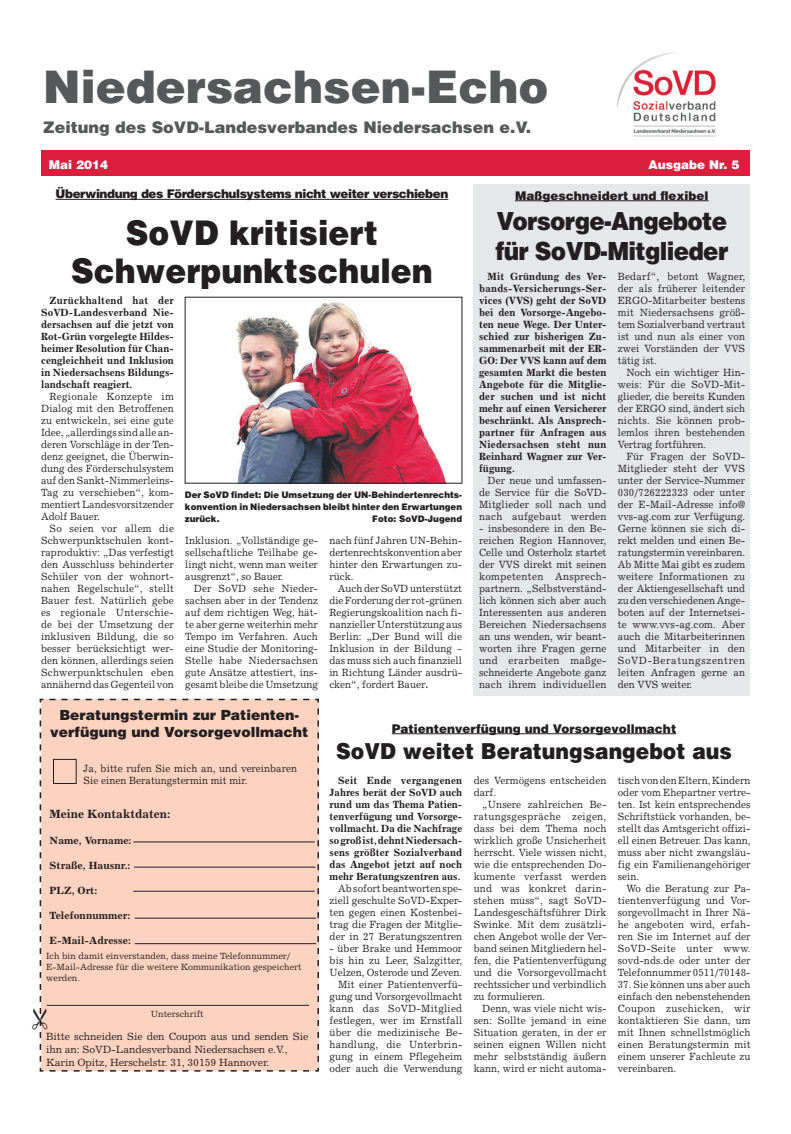
<style>
.page{position:relative;width:791px;height:1134px;background:#fff}
.page>*{position:absolute;margin:0;border:0;box-sizing:border-box;transform-origin:0 0}
.t1{font:900 45px "Helvetica";color:#57585a}
.t2{font:900 34px/38px "Helvetica";color:#231f20;text-align:center;scale:.93 1}
.t3{font:900 25px/30px "Helvetica";letter-spacing:-.03em;color:#231f20;scale:.93 1}
.t4{font:900 22px "Helvetica";color:#231f20;scale:.93 1}
.t5{font:900 16px "Helvetica";color:#57585a}
.t6{font:900 14px/16.8px "Helvetica";color:#231f20;text-align:center}
.t7{font:900 12px "Helvetica";color:#231f20}
.t8{font:900 12px "Helvetica";letter-spacing:-.035em;color:#231f20}
.t9{font:700 12px "Excelsior";color:#231f20}
.t10{font:900 12px "Helvetica";color:#fff}
.t11{font:10.5px/12px "Excelsior";color:#231f20;text-align:justify;scale:.94 1}
.t12{font:700 10.5px/12px "Excelsior";color:#231f20;text-align:justify;scale:.94 1}
.t13{font:10.5px/12.6px "Excelsior";color:#231f20}
.t14{font:700 10.5px "Excelsior";color:#231f20}
.t15{font:900 9px/12px "Helvetica";color:#231f20;text-align:justify;scale:.96 1}
.t16{font:9px/10.8px "Excelsior";color:#231f20}
.s1{font-weight:700}
</style>
<div class="page">
<div style="left:473px;top:184px;width:277px;height:512px;background:#e6e7e9"></div>
<hr style="left:56px;top:199px;width:392px;height:1px;background:#231f20">
<img style="left:235px;top:302px;width:211px;height:179px">
<hr style="left:392px;top:733px;width:284px;height:1px;background:#231f20">
<hr style="left:515px;top:200px;width:193px;height:1px;background:#231f20">
<div style="left:42px;top:150px;width:708px;height:25px;background:#da1f3d"></div>
<img style="left:617px;top:52px;width:99px;height:85px">
<div style="left:39px;top:699px;width:280px;height:372px;background:#fcd2c0"></div>
<h1 class="t1" style="left:43px;top:58px;width:507px">Niedersachsen-Echo</h1>
<h3 class="t5" style="left:43px;top:116px;width:489px">Zeitung des SoVD-Landesverbandes Niedersachsen e.V.</h3>
<p class="t10" style="left:49px;top:156px;width:61px">Mai 2014</p>
<p class="t10" style="left:648px;top:156px;width:92px">Ausgabe Nr. 5</p>
<p class="t8" style="left:56px;top:186px;width:394px">Überwindung des Förderschulsystems nicht weiter verschieben</p>
<h2 class="t2" style="left:71px;top:213px;width:390px">SoVD kritisiert<br>Schwerpunktschulen</h2>
<p class="t12" style="left:41px;top:294px;width:143px;text-indent:9px">Zurückhaltend hat der SoVD-Landesverband Nie&shy;dersachsen auf die jetzt von Rot-Grün vorgelegte Hildes&shy;heimer Resolution für Chan&shy;cengleichheit und Inklusion in Niedersachsens Bildungs&shy;landschaft reagiert.</p>
<p class="t11" style="left:41px;top:390px;width:143px;text-indent:9px">Regionale Konzepte im Dialog mit den Betroffenen zu entwickeln, sei eine gute Idee, „allerdings sind alle an&shy;deren Vorschläge in der Ten&shy;denz geeignet, die Überwin&shy;dung des Förderschulsystem auf den Sankt-Nimmerleins-Tag zu verschieben“, kom&shy;mentiert Landesvorsitzender Adolf Bauer.</p>
<p class="t11" style="left:41px;top:522px;width:143px;text-indent:9px">So seien vor allem die Schwerpunktschulen kont&shy;raproduktiv: „Das verfestigt den Ausschluss behinderter Schüler von der wohnort&shy;nahen Regelschule“, stellt Bauer fest. Natürlich gebe es regionale Unterschie&shy;de bei der Umsetzung der inklusiven Bildung, die so besser berücksichtigt wer&shy;den können, allerdings seien Schwerpunktschulen eben annähernd das Gegenteil von</p>
<p class="t15" style="left:185px;top:489px;width:290px">Der SoVD findet: Die Umsetzung der UN-Behindertenrechts&shy;konvention in Niedersachsen bleibt hinter den Erwartungen zurück.</p>
<p class="t15" style="left:372px;top:513px;width:95px">Foto: SoVD-Jugend</p>
<p class="t11" style="left:185px;top:534px;width:143px">Inklusion. „Vollständige ge&shy;sellschaftliche Teilhabe ge&shy;lingt nicht, wenn man weiter ausgrenzt“, so Bauer.</p>
<p class="t11" style="left:185px;top:582px;width:143px;text-indent:8px">Der SoVD sehe Nieder&shy;sachsen aber in der Tendenz auf dem richtigen Weg, hät&shy;te aber gerne weiterhin mehr Tempo im Verfahren. Auch eine Studie der Monitoring-Stelle habe Niedersachsen gute Ansätze attestiert, ins&shy;gesamt bleibe die Umsetzung</p>
<p class="t11" style="left:329px;top:534px;width:143px">nach fünf Jahren UN-Behin&shy;dertenrechtskonvention aber hinter den Erwartungen zu&shy;rück.</p>
<p class="t11" style="left:329px;top:582px;width:143px;text-indent:9px">Auch der SoVD unterstützt die Forderung der rot-grünen Regierungskoalition nach fi&shy;nanzieller Unterstützung aus Berlin: „Der Bund will die Inklusion in der Bildung – das muss sich auch finanziell in Richtung Länder ausdrü&shy;cken“, fordert Bauer<span class="s1">.</span></p>
<p class="t7" style="left:515px;top:187px;width:195px">Maßgeschneidert und flexibel</p>
<h3 class="t3" style="left:495px;top:205px;width:252px">Vorsorge-Angebote für SoVD-Mitglieder</h3>
<p class="t12" style="left:479px;top:270px;width:137px;text-indent:9px">Mit Gründung des Ver&shy;bands-Versicherungs-Ser&shy;vices (VVS) geht der SoVD bei den Vorsorge-Angebo&shy;ten neue Wege. Der Unter&shy;schied zur bisherigen Zu&shy;sammenarbeit mit der ER-GO: Der VVS kann auf dem gesamten Markt die besten Angebote für die Mitglie&shy;der suchen und ist nicht mehr auf einen Versicherer beschränkt. Als Ansprech&shy;partner für Anfragen aus Niedersachsen steht nun Reinhard Wagner zur Ver&shy;fügung.</p>
<p class="t11" style="left:479px;top:474px;width:137px;text-indent:9px">Der neue und umfassen&shy;de Service für die SoVD-Mitglieder soll nach und nach aufgebaut werden</p>
<p class="t11" style="left:479px;top:522px;width:137px">- insbesondere in den Be&shy;reichen Region Hannover, Celle und Osterholz startet der VVS direkt mit seinen kompetenten Ansprech&shy;partnern. „Selbstverständ&shy;lich können sich aber auch Interessenten aus anderen Bereichen Niedersachsens an uns wenden, wir beant&shy;worten ihre Fragen gerne und erarbeiten maßge&shy;schneiderte Angebote ganz nach ihrem individuellen</p>
<p class="t11" style="left:618px;top:270px;width:137px">Bedarf“, betont Wagner, der als früherer leitender ERGO-Mitarbeiter bestens mit Niedersachsens größ&shy;tem Sozialverband vertraut ist und nun als einer von zwei Vorständen der VVS tätig ist.</p>
<p class="t11" style="left:618px;top:366px;width:137px;text-indent:9px">Noch ein wichtiger Hin&shy;weis: Für die SoVD-Mit&shy;glieder, die bereits Kunden der ERGO sind, ändert sich nichts. Sie können prob&shy;lemlos ihren bestehenden Vertrag fortführen.</p>
<p class="t11" style="left:618px;top:450px;width:137px;text-indent:9px">Für Fragen der SoVD-Mitglieder steht der VVS unter der Service-Nummer 030/726222323 oder unter der E-Mail-Adresse info@ vvs-ag.com zur Verfügung.<br>Gerne können sie sich di&shy;rekt melden und einen Be&shy;ratungstermin vereinbaren.<br>Ab Mitte Mai gibt es zudem weitere Informationen zu der Aktiengesellschaft und zu den verschiedenen Ange&shy;boten auf der Internetsei&shy;te www.vvs-ag.com. Aber auch die Mitarbeiterinnen und Mitarbeiter in den SoVD-Beratungszentren leiten Anfragen gerne an den VVS weiter.</p>
<h3 class="t6" style="left:50px;top:706px;width:259px">Beratungstermin zur Patienten&shy;verfügung und Vorsorgevollmacht</h3>
<p class="t11" style="left:84px;top:762px;width:229px">Ja, bitte rufen Sie mich an, und vereinbaren<br>Sie einen Beratungstermin mit mir.</p>
<p class="t9" style="left:50px;top:807px;width:122px">Meine Kontaktdaten:</p>
<p class="t14" style="left:50px;top:833px;width:83px">Name, Vorname:</p>
<p class="t14" style="left:50px;top:859px;width:82px">Straße, Hausnr.:</p>
<p class="t14" style="left:50px;top:884px;width:49px">PLZ, Ort:</p>
<p class="t14" style="left:50px;top:909px;width:82px">Telefonnummer:</p>
<p class="t14" style="left:50px;top:934px;width:83px">E-Mail-Adresse:</p>
<p class="t16" style="left:46px;top:951px;width:257px">Ich bin damit einverstanden, dass meine Telefonnummer/<br>E-Mail-Adresse für die weitere Kommunikation gespeichert werden.</p>
<p class="t16" style="left:151px;top:1008px;width:54px">Unterschrift</p>
<p class="t13" style="left:46px;top:1030px;width:264px">Bitte schneiden Sie den Coupon aus und senden Sie ihn an: SoVD-Landesverband Niedersachsen e.V.,<br>Karin Opitz, Herschelstr. 31, 30159 Hannover.</p>
<p class="t7" style="left:392px;top:720px;width:286px">Patientenverfügung und Vorsorgevollmacht</p>
<h3 class="t4" style="left:336px;top:737px;width:427px">SoVD weitet Beratungsangebot aus</h3>
<p class="t12" style="left:330px;top:774px;width:143px;text-indent:9px">Seit Ende vergangenen Jahres berät der SoVD auch rund um das Thema Patien&shy;tenverfügung und Vorsorge&shy;vollmacht. Da die Nachfrage so groß ist, dehnt Niedersach&shy;sens größter Sozialverband das Angebot jetzt auf noch mehr Beratungszentren aus.</p>
<p class="t11" style="left:330px;top:882px;width:143px;text-indent:9px">Ab sofort beantworten spe&shy;ziell geschulte SoVD-Exper&shy;ten gegen einen Kostenbei&shy;trag die Fragen der Mitglie&shy;der in 27 Beratungszentren</p>
<p class="t11" style="left:330px;top:942px;width:143px;text-align:right">- über Brake und Hemmoor bis hin zu Leer, Salzgitter,<br>Uelzen, Osterode und Zeven.<br>Mit einer Patientenverfü&shy;gung und Vorsorgevollmacht kann das SoVD-Mitglied festlegen, wer im Ernstfall über die medizinische Be&shy;handlung, die Unterbrin&shy;gung in einem Pflegeheim oder auch die Verwendung</p>
<p class="t11" style="left:474px;top:774px;width:143px">des Vermögens entscheiden darf.</p>
<p class="t11" style="left:474px;top:798px;width:143px;text-indent:9px">„Unsere zahlreichen Be&shy;ratungsgespräche zeigen, dass bei dem Thema noch wirklich große Unsicherheit herrscht. Viele wissen nicht, wie die entsprechenden Do&shy;kumente verfasst werden und was konkret darin&shy;stehen muss“, sagt SoVD-Landesgeschäftsführer Dirk Swinke. Mit dem zusätzli&shy;chen Angebot wolle der Ver&shy;band seinen Mitgliedern hel&shy;fen, die Patientenverfügung und die Vorsorgevollmacht rechtssicher und verbindlich zu formulieren.</p>
<p class="t11" style="left:474px;top:1002px;width:143px;text-indent:9px">Denn, was viele nicht wis&shy;sen: Sollte jemand in eine Situation geraten, in der er seinen eignen Willen nicht mehr selbstständig äußern kann, wird er nicht automa-</p>
<p class="t11" style="left:618px;top:774px;width:143px">tisch von den Eltern, Kindern oder vom Ehepartner vertre&shy;ten. Ist kein entsprechendes Schriftstück vorhanden, be&shy;stellt das Amtsgericht offizi&shy;ell einen Betreuer. Das kann, muss aber nicht zwangsläu&shy;fig ein Familienangehöriger sein.</p>
<p class="t11" style="left:618px;top:882px;width:143px;text-indent:9px">Wo die Beratung zur Pa&shy;tientenverfügung und Vor&shy;sorgevollmacht in Ihrer Nä&shy;he angeboten wird, erfah&shy;ren Sie im Internet auf der SoVD-Seite unter www. sovd-nds.de oder unter der Telefonnummer 0511/70148-</p>
<p class="t11" style="left:618px;top:978px;width:143px">37. Sie können uns aber auch einfach den nebenstehenden Coupon zuschicken, wir kontaktieren Sie dann, um mit Ihnen schnellstmöglich einen Beratungstermin mit einem unserer Fachleute zu vereinbaren.</p>
</div>
